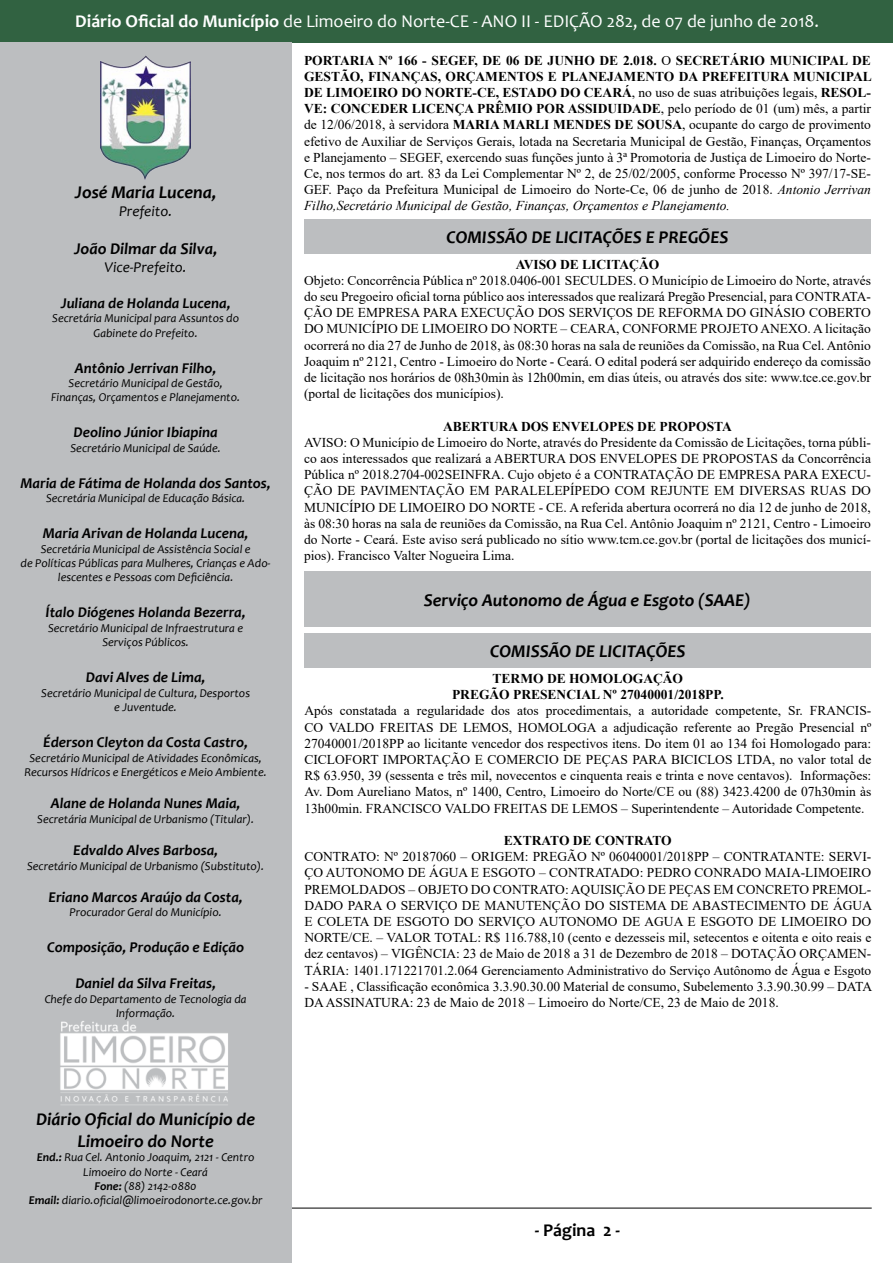
<style>
.page{position:relative;width:893px;height:1263px;background:#fff}
.page>*{position:absolute;margin:0;border:0;box-sizing:border-box;transform-origin:0 0}
.t1{font:italic 700 18px/21.6px "Candara";color:#000;text-align:center}
.t2{font:18px "Candara";color:#fff}
.t3{font:700 18px "Candara";color:#000}
.t4{font:italic 700 16.5px "Candara";color:#000}
.t5{font:italic 700 15px "Candara";color:#000}
.t6{font:italic 15px "Candara";color:#000}
.t7{font:13.5px/16.2px "Times New Roman";color:#000;text-align:justify}
.t8{font:700 13.5px/16.2px "Times New Roman";color:#000;text-align:center}
.t9{font:italic 12px/14.4px "Candara";color:#000;text-align:center}
.s1{font-weight:700}
.s2{font-style:italic}
</style>
<div class="page">
<div style="left:1px;top:0;width:892px;height:42px;background:#316241"></div>
<hr style="left:21px;top:1208px;width:851px;height:1px;background:#000">
<div style="left:0;top:42px;width:291px;height:1221px;background:#bcbec0"></div>
<img style="left:101px;top:55px;width:90px;height:125px">
<img style="left:60px;top:1021px;width:168px;height:84px">
<div style="left:304px;top:572px;width:567px;height:55px;background:#bcbec0"></div>
<div style="left:304px;top:633px;width:567px;height:34px;background:#bcbec0"></div>
<div style="left:304px;top:220px;width:567px;height:34px;background:#bcbec0"></div>
<h1 class="t2" style="left:75px;top:10px;width:745px"><span class="s1">Diário Oficial do Município</span> de Limoeiro do Norte-CE - ANO II - EDIÇÃO 282, de 07 de junho de 2018.</h1>
<h1 class="t1" style="left:75px;top:181px;width:143px">José Maria Lucena,</h1>
<p class="t6" style="left:119px;top:202px;width:55px">Prefeito.</p>
<p class="t4" style="left:74px;top:238px;width:145px">João Dilmar da Silva,</p>
<p class="t6" style="left:105px;top:258px;width:84px">Vice-Prefeito.</p>
<p class="t5" style="left:61px;top:294px;width:171px">Juliana de Holanda Lucena,</p>
<p class="t9" style="left:52px;top:311px;width:188px">Secretária Municipal para Assuntos do<br>Gabinete do Prefeito.</p>
<p class="t5" style="left:75px;top:358px;width:143px">Antônio Jerrivan Filho,</p>
<p class="t9" style="left:51px;top:376px;width:190px">Secretário Municipal de Gestão,<br>Finanças, Orçamentos e Planejamento.</p>
<p class="t5" style="left:74px;top:423px;width:146px">Deolino Júnior Ibiapina</p>
<p class="t9" style="left:70px;top:441px;width:152px">Secretário Municipal de Saúde.</p>
<p class="t5" style="left:20px;top:474px;width:252px">Maria de Fátima de Holanda dos Santos,</p>
<p class="t9" style="left:46px;top:491px;width:201px">Secretária Municipal de Educação Básica.</p>
<p class="t5" style="left:43px;top:524px;width:207px">Maria Arivan de Holanda Lucena,</p>
<p class="t9" style="left:21px;top:541px;width:252px">Secretária Municipal de Assistência Social e<br>de Políticas Públicas para Mulheres, Crianças e Ado&shy;lescentes e Pessoas com Deficiência.</p>
<p class="t5" style="left:46px;top:603px;width:201px">Ítalo Diógenes Holanda Bezerra,</p>
<p class="t9" style="left:48px;top:621px;width:197px">Secretário Municipal de Infraestrutura e<br>Serviços Públicos.</p>
<p class="t5" style="left:86px;top:668px;width:121px">Davi Alves de Lima,</p>
<p class="t9" style="left:41px;top:685px;width:210px">Secretário Municipal de Cultura, Desportos e Juventude.</p>
<p class="t5" style="left:43px;top:733px;width:206px">Éderson Cleyton da Costa Castro,</p>
<p class="t9" style="left:25px;top:750px;width:244px">Secretário Municipal de Atividades Econômicas,<br>Recursos Hídricos e Energéticos e Meio Ambiente.</p>
<p class="t5" style="left:51px;top:794px;width:191px">Alane de Holanda Nunes Maia,</p>
<p class="t9" style="left:37px;top:811px;width:218px">Secretária Municipal de Urbanismo (Titular).</p>
<p class="t5" style="left:73px;top:841px;width:146px">Edvaldo Alves Barbosa,</p>
<p class="t9" style="left:27px;top:858px;width:239px">Secretário Municipal de Urbanismo (Substituto).</p>
<p class="t5" style="left:49px;top:888px;width:196px">Eriano Marcos Araújo da Costa,</p>
<p class="t9" style="left:70px;top:905px;width:154px">Procurador Geral do Município.</p>
<p class="t5" style="left:47px;top:938px;width:199px">Composição, Produção e Edição</p>
<p class="t5" style="left:75px;top:974px;width:142px">Daniel da Silva Freitas,</p>
<p class="t9" style="left:45px;top:991px;width:203px">Chefe do Departamento de Tecnologia da<br>Informação.</p>
<p class="t7" style="left:304px;top:52px;width:569px"><span class="s1">PORTARIA Nº 166 - SEGEF, DE 06 DE JUNHO DE 2.018.</span> O <span class="s1">SECRETÁRIO MUNICIPAL DE GESTÃO, FINANÇAS, ORÇAMENTOS E PLANEJAMENTO DA PREFEITURA MUNICIPAL DE LIMOEIRO DO NORTE-CE, ESTADO DO CEARÁ</span>, no uso de suas atribuições legais, <span class="s1">RESOL-VE: CONCEDER LICENÇA PRÊMIO POR ASSIDUIDADE</span>, pelo período de 01 (um) mês, a partir de 12/06/2018, à servidora <span class="s1">MARIA MARLI MENDES DE SOUSA</span>, ocupante do cargo de provimento efetivo de Auxiliar de Serviços Gerais, lotada na Secretaria Municipal de Gestão, Finanças, Orçamentos e Planejamento – SEGEF, exercendo suas funções junto à 3ª Promotoria de Justiça de Limoeiro do Norte-Ce, nos termos do art. 83 da Lei Complementar Nº 2, de 25/02/2005, conforme Processo Nº 397/17-SE-GEF. Paço da Prefeitura Municipal de Limoeiro do Norte-Ce, 06 de junho de 2018. <span class="s2">Antonio Jerrivan Filho,Secretário Municipal de Gestão, Finanças, Orçamentos e Planejamento.</span></p>
<h1 class="t1" style="left:446px;top:226px;width:283px">COMISSÃO DE LICITAÇÕES E PREGÕES</h1>
<p class="t8" style="left:516px;top:255px;width:145px">AVISO DE LICITAÇÃO</p>
<p class="t7" style="left:304px;top:272px;width:568px">Objeto: Concorrência Pública nº 2018.0406-001 SECULDES. O Município de Limoeiro do Norte, através do seu Pregoeiro oficial torna público aos interessados que realizará Pregão Presencial, para CONTRATA-ÇÃO DE EMPRESA PARA EXECUÇÃO DOS SERVIÇOS DE REFORMA DO GINÁSIO COBERTO DO MUNICÍPIO DE LIMOEIRO DO NORTE – CEARA, CONFORME PROJETO ANEXO. A licitação ocorrerá no dia 27 de Junho de 2018, às 08:30 horas na sala de reuniões da Comissão, na Rua Cel. Antônio Joaquim nº 2121, Centro - Limoeiro do Norte - Ceará. O edital poderá ser adquirido endereço da comissão de licitação nos horários de 08h30min às 12h00min, em dias úteis, ou através dos site: www.tce.ce.gov.br (portal de licitações dos municípios).</p>
<p class="t8" style="left:443px;top:417px;width:290px">ABERTURA DOS ENVELOPES DE PROPOSTA</p>
<p class="t7" style="left:304px;top:434px;width:568px">AVISO: O Município de Limoeiro do Norte, através do Presidente da Comissão de Licitações, torna públi&shy;co aos interessados que realizará a ABERTURA DOS ENVELOPES DE PROPOSTAS da Concorrência Pública nº 2018.2704-002SEINFRA. Cujo objeto é a CONTRATAÇÃO DE EMPRESA PARA EXECU-ÇÃO DE PAVIMENTAÇÃO EM PARALELEPÍPEDO COM REJUNTE EM DIVERSAS RUAS DO MUNICÍPIO DE LIMOEIRO DO NORTE - CE. A referida abertura ocorrerá no dia 12 de junho de 2018, às 08:30 horas na sala de reuniões da Comissão, na Rua Cel. Antônio Joaquim nº 2121, Centro - Limoeiro do Norte - Ceará. Este aviso será publicado no sítio www.tcm.ce.gov.br (portal de licitações dos municí&shy;pios). Francisco Valter Nogueira Lima.</p>
<h1 class="t1" style="left:424px;top:589px;width:328px">Serviço Autonomo de Água e Esgoto (SAAE)</h1>
<h1 class="t1" style="left:490px;top:640px;width:197px">COMISSÃO DE LICITAÇÕES</h1>
<p class="t8" style="left:452px;top:670px;width:273px">TERMO DE HOMOLOGAÇÃO<br>PREGÃO PRESENCIAL Nº 27040001/2018PP.</p>
<p class="t7" style="left:304px;top:702px;width:568px">Após constatada a regularidade dos atos procedimentais, a autoridade competente, Sr. FRANCIS-CO VALDO FREITAS DE LEMOS, HOMOLOGA a adjudicação referente ao Pregão Presencial nº 27040001/2018PP ao licitante vencedor dos respectivos itens. Do item 01 ao 134 foi Homologado para:<br>CICLOFORT IMPORTAÇÃO E COMERCIO DE PEÇAS PARA BICICLOS LTDA, no valor total de R$ 63.950, 39 (sessenta e três mil, novecentos e cinquenta reais e trinta e nove centavos). Informações:<br>Av. Dom Aureliano Matos, nº 1400, Centro, Limoeiro do Norte/CE ou (88) 3423.4200 de 07h30min às 13h00min. FRANCISCO VALDO FREITAS DE LEMOS – Superintendente – Autoridade Competente.</p>
<p class="t8" style="left:504px;top:832px;width:169px">EXTRATO DE CONTRATO</p>
<p class="t7" style="left:304px;top:848px;width:569px">CONTRATO: Nº 20187060 – ORIGEM: PREGÃO Nº 06040001/2018PP – CONTRATANTE: SERVI-ÇO AUTONOMO DE ÁGUA E ESGOTO – CONTRATADO: PEDRO CONRADO MAIA-LIMOEIRO PREMOLDADOS – OBJETO DO CONTRATO: AQUISIÇÃO DE PEÇAS EM CONCRETO PREMOL-DADO PARA O SERVIÇO DE MANUTENÇÃO DO SISTEMA DE ABASTECIMENTO DE ÁGUA E COLETA DE ESGOTO DO SERVIÇO AUTONOMO DE AGUA E ESGOTO DE LIMOEIRO DO NORTE/CE. – VALOR TOTAL: R$ 116.788,10 (cento e dezesseis mil, setecentos e oitenta e oito reais e dez centavos) – VIGÊNCIA: 23 de Maio de 2018 a 31 de Dezembro de 2018 – DOTAÇÃO ORÇAMEN-TÁRIA: 1401.171221701.2.064 Gerenciamento Administrativo do Serviço Autônomo de Água e Esgoto</p>
<p class="t7" style="left:304px;top:978px;width:569px">- SAAE , Classificação econômica 3.3.90.30.00 Material de consumo, Subelemento 3.3.90.30.99 – DATA<br>DA ASSINATURA: 23 de Maio de 2018 – Limoeiro do Norte/CE, 23 de Maio de 2018.</p>
<h1 class="t1" style="left:36px;top:1108px;width:220px">Diário Oficial do Município de<br>Limoeiro do Norte</h1>
<p class="t9" style="left:29px;top:1150px;width:235px"><span class="s1">End.:</span> Rua Cel. Antonio Joaquim, 2121 - Centro Limoeiro do Norte - Ceará<br><span class="s1">Fone:</span> (88) 2142-0880<br><span class="s1">Email:</span> diario.oficial@limoeirodonorte.ce.gov.br</p>
<h1 class="t3" style="left:535px;top:1219px;width:87px">- Página 2 -</h1>
</div>
